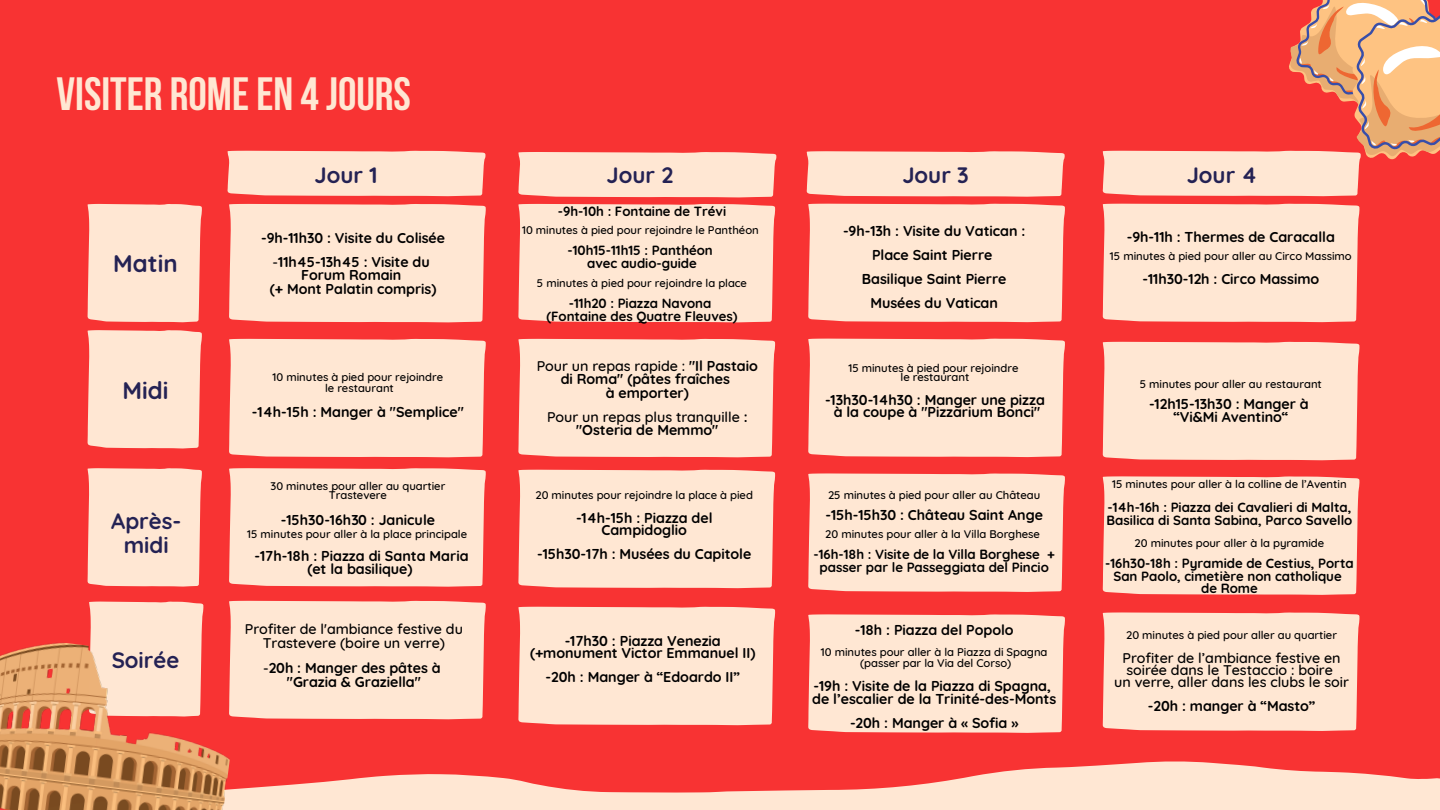
<style>
.page{position:relative;width:1440px;height:810px;background:#f83333}
.page>*{position:absolute;margin:0;border:0;box-sizing:border-box;transform-origin:0 0}
.t1{font:700 46.5px "Bebas Neue";color:#ffe7d3}
.t2{font:700 24px "Quicksand";color:#242254}
.t3{font:700 22.2px/24.5px "Quicksand";color:#242254;text-align:center}
.t4{font:700 14.3px/12px "Quicksand";letter-spacing:-.005em;color:#000;text-align:center}
.t5{font:500 14.3px/13.5px "Quicksand";letter-spacing:-.005em;color:#000;text-align:center}
.t6{font:700 14.2px "Quicksand";letter-spacing:-.005em;color:#000}
.t7{font:700 13.3px/12.8px "Quicksand";letter-spacing:-.005em;color:#000;text-align:center}
.t8{font:500 11.3px "Quicksand";letter-spacing:-.005em;color:#000}
.t9{font:500 11.2px/10.5px "Quicksand";color:#000;text-align:center}
.s1{font-weight:500}
.s2{font-weight:700}
</style>
<div class="page">
<div style="left:229px;top:204px;width:257px;height:118px;background:#ffe7d3"></div>
<div style="left:88px;top:204px;width:114px;height:118px;background:#ffe7d3"></div>
<div style="left:228px;top:151px;width:258px;height:45px;background:#ffe7d3"></div>
<div style="left:88px;top:330px;width:114px;height:119px;background:#ffe7d3"></div>
<div style="left:88px;top:468px;width:114px;height:119px;background:#ffe7d3"></div>
<svg style="left:242px;top:761px;width:1198px;height:49px;fill:#ffe7d3"></svg>
<div style="left:89px;top:602px;width:114px;height:29px;background:#ffe7d3"></div>
<div style="left:229px;top:339px;width:257px;height:118px;background:#ffe7d3"></div>
<div style="left:229px;top:468px;width:257px;height:119px;background:#ffe7d3"></div>
<div style="left:229px;top:601px;width:257px;height:118px;background:#ffe7d3"></div>
<div style="left:518px;top:152px;width:258px;height:45px;background:#ffe7d3"></div>
<div style="left:518px;top:204px;width:257px;height:118px;background:#ffe7d3"></div>
<div style="left:518px;top:339px;width:257px;height:118px;background:#ffe7d3"></div>
<div style="left:518px;top:470px;width:257px;height:118px;background:#ffe7d3"></div>
<div style="left:518px;top:607px;width:257px;height:118px;background:#ffe7d3"></div>
<div style="left:808px;top:204px;width:257px;height:118px;background:#ffe7d3"></div>
<div style="left:808px;top:339px;width:257px;height:118px;background:#ffe7d3"></div>
<div style="left:808px;top:473px;width:257px;height:119px;background:#ffe7d3"></div>
<div style="left:808px;top:614px;width:257px;height:119px;background:#ffe7d3"></div>
<div style="left:807px;top:151px;width:258px;height:46px;background:#ffe7d3"></div>
<div style="left:1103px;top:204px;width:257px;height:118px;background:#ffe7d3"></div>
<div style="left:1103px;top:342px;width:257px;height:118px;background:#ffe7d3"></div>
<div style="left:1103px;top:476px;width:257px;height:119px;background:#ffe7d3"></div>
<div style="left:1103px;top:612px;width:257px;height:119px;background:#ffe7d3"></div>
<svg style="left:1103px;top:0;width:337px;height:197px"></svg>
<img style="left:0;top:631px;width:242px;height:179px">
<p class="t1" style="left:57px;top:75px;width:356px">VISITER ROME EN 4 JOURS</p>
<p class="t2" style="left:113px;top:248px;width:66px">Matin</p>
<p class="t2" style="left:123px;top:375px;width:47px">Midi</p>
<p class="t3" style="left:111px;top:508px;width:72px">Après&shy;midi</p>
<p class="t3" style="left:112px;top:648px;width:69px">Soirée</p>
<p class="t3" style="left:315px;top:163px;width:64px">Jour 1</p>
<p class="t3" style="left:607px;top:162px;width:68px">Jour 2</p>
<p class="t6" style="left:261px;top:228px;width:185px">-9h-11h30 : Visite du Colisée</p>
<p class="t6" style="left:273px;top:252px;width:159px"><span class="s1">-</span>11h45-13h45 : Visite du</p>
<p class="t6" style="left:301px;top:266px;width:102px">Forum Romain</p>
<p class="t6" style="left:270px;top:279px;width:168px">(+ Mont Palatin compris)</p>
<p class="t9" style="left:273px;top:372px;width:172px">10 minutes à pied pour rejoindre le restaurant</p>
<p class="t4" style="left:252px;top:405px;width:214px">-14h-15h : Manger à "Semplice"</p>
<p class="t9" style="left:270px;top:482px;width:176px;line-height:9px">30 minutes pour aller au quartier<br>Trastevere</p>
<p class="t6" style="left:281px;top:511px;width:156px">-15h30-16h30 : Janicule</p>
<p class="t9" style="left:247px;top:529px;width:221px">15 minutes pour aller à la place principale</p>
<p class="t4" style="left:254px;top:549px;width:216px">-17h-18h : Piazza di Santa Maria</p>
<p class="t4" style="left:307px;top:562px;width:107px">(et la basilique)</p>
<p class="t5" style="left:245px;top:622px;width:220px">Profiter de l'ambiance festive du<br>Trastevere (boire un verre)</p>
<p class="t4" style="left:263px;top:662px;width:179px"><span class="s1">-</span>20h : Manger des pâtes à</p>
<p class="t4" style="left:287px;top:675px;width:136px">"Grazia &amp; Graziella"</p>
<p class="t7" style="left:558px;top:204px;width:170px">-9h-10h : Fontaine de Trévi</p>
<p class="t8" style="left:522px;top:223px;width:238px">10 minutes à pied pour rejoindre le Panthéon</p>
<p class="t7" style="left:568px;top:244px;width:147px">-10h15-11h15 : Panthéon</p>
<p class="t7" style="left:587px;top:257px;width:111px">avec audio-guide</p>
<p class="t9" style="left:537px;top:277px;width:212px">5 minutes à pied pour rejoindre la place</p>
<p class="t7" style="left:569px;top:296px;width:144px">-11h20 : Piazza Navona</p>
<p class="t7" style="left:546px;top:309px;width:193px">(Fontaine des Quatre Fleuves)</p>
<p class="t4" style="left:537px;top:359px;width:223px;line-height:13.5px"><span class="s1">Pour un repas rapide :</span> "Il Pastaio di Roma" (pâtes fraîches</p>
<p class="t4" style="left:606px;top:386px;width:85px">à emporter)</p>
<p class="t5" style="left:547px;top:410px;width:202px">Pour un repas plus tranquille <span class="s2">: "Osteria de Memmo"</span></p>
<p class="t8" style="left:536px;top:488px;width:219px">20 minutes pour rejoindre la place à pied</p>
<p class="t4" style="left:576px;top:512px;width:138px">-14h-15h : Piazza del<br>Campidoglio</p>
<p class="t4" style="left:537px;top:548px;width:216px">-15h30-17h : Musées du Capitole</p>
<p class="t4" style="left:530px;top:635px;width:227px">-17h30 : Piazza Venezia (+monument Victor Emmanuel II)</p>
<p class="t4" style="left:546px;top:671px;width:196px">-20h : Manger à “Edoardo II”</p>
<p class="t3" style="left:902px;top:163px;width:68px">Jour 3</p>
<p class="t3" style="left:1187px;top:162px;width:72px">Jour 4</p>
<p class="t4" style="left:843px;top:225px;width:184px">-9h-13h : Visite du Vatican :</p>
<p class="t4" style="left:872px;top:249px;width:122px">Place Saint Pierre</p>
<p class="t4" style="left:862px;top:273px;width:146px">Basilique Saint Pierre</p>
<p class="t4" style="left:870px;top:297px;width:129px">Musées du Vatican</p>
<p class="t8" style="left:848px;top:360px;width:172px">15 minutes à pied pour rejoindre</p>
<p class="t8" style="left:901px;top:369px;width:70px">le restaurant</p>
<p class="t4" style="left:825px;top:393px;width:221px">-13h30-14h30 : Manger une pizza</p>
<p class="t4" style="left:834px;top:406px;width:208px">à la coupe à "Pizzarium Bonci"</p>
<p class="t8" style="left:828px;top:488px;width:214px">25 minutes à pied pour aller au Château</p>
<p class="t4" style="left:825px;top:509px;width:219px">-15h-15h30 : Château Saint Ange</p>
<p class="t8" style="left:825px;top:527px;width:216px">20 minutes pour aller à la Villa Borghese</p>
<p class="t7" style="left:814px;top:548px;width:243px">-16h-18h : Visite de la Villa Borghese + passer par le Passeggiata del Pincio</p>
<p class="t4" style="left:855px;top:623px;width:160px">-18h : Piazza del Popolo</p>
<p class="t8" style="left:821px;top:645px;width:228px">10 minutes pour aller à la Piazza di Spagna</p>
<p class="t8" style="left:860px;top:655px;width:153px">(passer par la Via del Corso)</p>
<p class="t4" style="left:814px;top:679px;width:239px">-19h : Visite de la Piazza di Spagna,</p>
<p class="t4" style="left:812px;top:692px;width:246px">de l’escalier de la Trinité-des-Monts</p>
<p class="t4" style="left:850px;top:716px;width:170px">-20h : Manger à « Sofia »</p>
<p class="t4" style="left:1127px;top:231px;width:210px">-9h-11h : Thermes de Caracalla</p>
<p class="t8" style="left:1110px;top:249px;width:243px">15 minutes à pied pour aller au Circo Massimo</p>
<p class="t4" style="left:1143px;top:273px;width:178px">-11h30-12h : Circo Massimo</p>
<p class="t8" style="left:1140px;top:377px;width:184px">5 minutes pour aller au restaurant</p>
<p class="t4" style="left:1149px;top:398px;width:161px">-12h15-13h30 : Manger à</p>
<p class="t4" style="left:1173px;top:410px;width:117px">“Vi&amp;Mi Aventino“</p>
<p class="t8" style="left:1112px;top:477px;width:236px">15 minutes pour aller à la colline de l’Aventin</p>
<p class="t7" style="left:1106px;top:501px;width:247px;text-align:left">-14h-16h : Piazza dei Cavalieri di Malta,<br>Basilica di Santa Sabina, Parco Savello</p>
<p class="t8" style="left:1135px;top:536px;width:191px">20 minutes pour aller à la pyramide</p>
<p class="t7" style="left:1105px;top:557px;width:250px">-16h30-18h : Pyramide de Cestius, Porta<br>San Paolo, cimetière non catholique</p>
<p class="t7" style="left:1201px;top:582px;width:58px">de Rome</p>
<p class="t8" style="left:1126px;top:628px;width:212px">20 minutes à pied pour aller au quartier</p>
<p class="t5" style="left:1123px;top:652px;width:220px;line-height:12px;text-align:left">Profiter de l’ambiance festive en soirée dans le Testaccio : boire</p>
<p class="t5" style="left:1114px;top:675px;width:236px">un verre, aller dans les clubs le soir</p>
<p class="t4" style="left:1148px;top:700px;width:169px">-20h : manger à “Masto”</p>
</div>
